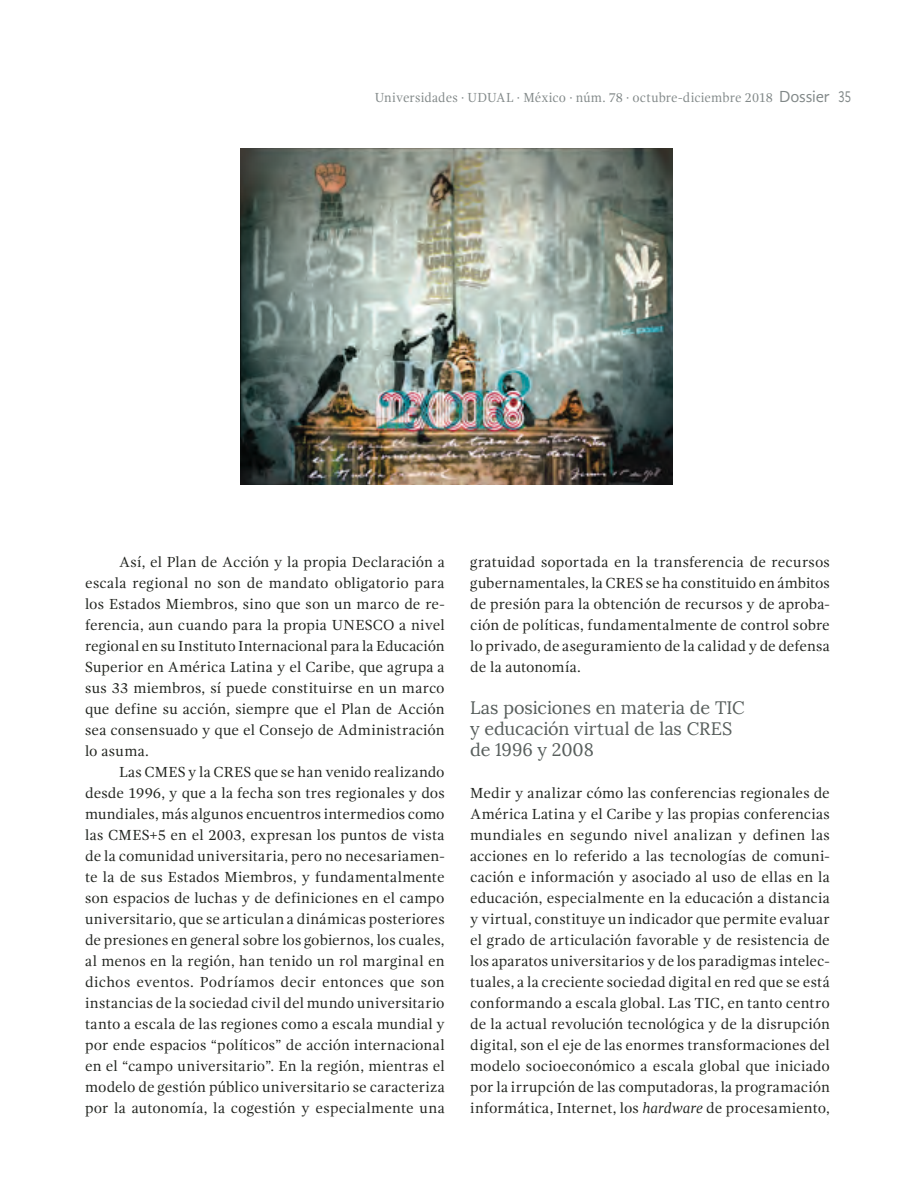
<style>
.page{position:relative;width:915px;height:1191px;background:#fff}
.page>*{position:absolute;margin:0;border:0;box-sizing:border-box;transform-origin:0 0}
.Art_-_subtítulo_2{font:18px "Lora";letter-spacing:-.005em;color:#575e5c}
.Art_-_Cuerpo_de_txt{font:15px/21px "Gandhi Serif";letter-spacing:.01em;color:#20231e;text-align:justify}
.Art_-_1er_párrafo{font:15px/21px "Gandhi Serif";letter-spacing:.005em;color:#20231e;text-align:justify}
.t1{font:13.5px "Gandhi Serif";letter-spacing:.005em;color:#818888;scale:.95 1}
.s1{font-family:"Gandhi Sans";font-size:16.5px}
.s2{font-style:italic}
</style>
<div class="page">
<img style="left:240px;top:148px;width:432px;height:337px">
<p class="t1" style="left:374px;top:90px;width:503px">Universidades · UDUAL · México · núm. 78 · octubre-diciembre 2018 <span class="s1">Dossier 35</span></p>
<p class="Art_-_Cuerpo_de_txt" style="left:85px;top:552px;width:361px;text-indent:34px">Así, el Plan de Acción y la propia Declaración a escala regional no son de mandato obligatorio para los Estados Miembros, sino que son un marco de re&shy;ferencia, aun cuando para la propia UNESCO a nivel regional en su Instituto Internacional para la Educación Superior en América Latina y el Caribe, que agrupa a sus 33 miembros, sí puede constituirse en un marco que define su acción, siempre que el Plan de Acción sea consensuado y que el Consejo de Administración lo asuma.</p>
<p class="Art_-_Cuerpo_de_txt" style="left:85px;top:762px;width:361px;text-indent:34px">Las CMES y la CRES que se han venido realizando desde 1996, y que a la fecha son tres regionales y dos mundiales, más algunos encuentros intermedios como las CMES+5 en el 2003, expresan los puntos de vista de la comunidad universitaria, pero no necesariamen&shy;te la de sus Estados Miembros, y fundamentalmente son espacios de luchas y de definiciones en el campo universitario, que se articulan a dinámicas posteriores de presiones en general sobre los gobiernos, los cuales, al menos en la región, han tenido un rol marginal en dichos eventos. Podríamos decir entonces que son instancias de la sociedad civil del mundo universitario tanto a escala de las regiones como a escala mundial y por ende espacios “políticos” de acción internacional en el “campo universitario”. En la región, mientras el modelo de gestión público universitario se caracteriza por la autonomía, la cogestión y especialmente una</p>
<p class="Art_-_Cuerpo_de_txt" style="left:470px;top:552px;width:361px">gratuidad soportada en la transferencia de recursos gubernamentales, la CRES se ha constituido en ámbitos de presión para la obtención de recursos y de aproba&shy;ción de políticas, fundamentalmente de control sobre lo privado, de aseguramiento de la calidad y de defensa de la autonomía.</p>
<p class="Art_-_subtítulo_2" style="left:470px;top:697px;width:276px">Las posiciones en materia de TIC</p>
<p class="Art_-_subtítulo_2" style="left:470px;top:718px;width:263px">y educación virtual de las CRES</p>
<p class="Art_-_subtítulo_2" style="left:470px;top:739px;width:125px">de 1996 y 2008</p>
<p class="Art_-_1er_párrafo" style="left:470px;top:783px;width:361px">Medir y analizar cómo las conferencias regionales de América Latina y el Caribe y las propias conferencias mundiales en segundo nivel analizan y definen las acciones en lo referido a las tecnologías de comuni&shy;cación e información y asociado al uso de ellas en la educación, especialmente en la educación a distancia y virtual, constituye un indicador que permite evaluar el grado de articulación favorable y de resistencia de los aparatos universitarios y de los paradigmas intelec&shy;tuales, a la creciente sociedad digital en red que se está conformando a escala global. Las TIC, en tanto centro de la actual revolución tecnológica y de la disrupción digital, son el eje de las enormes transformaciones del modelo socioeconómico a escala global que iniciado por la irrupción de las computadoras, la programación informática, Internet, los <span class="s2">hardware</span> de procesamiento,</p>
</div>
